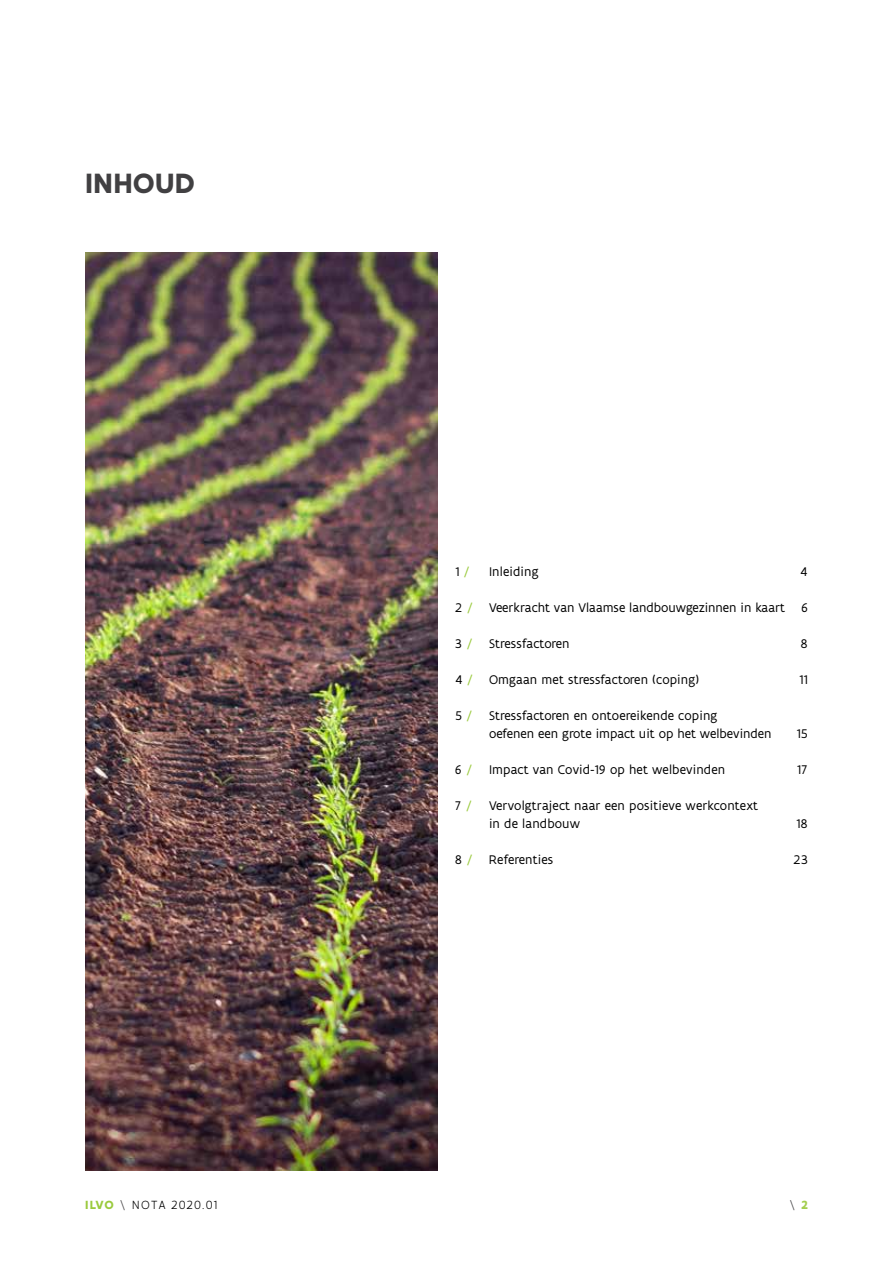
<style>
.page{position:relative;width:893px;height:1263px;background:#fff}
.page>*{position:absolute;margin:0;border:0;box-sizing:border-box;transform-origin:0 0}
.t1{font:700 30px "Flanders Art Sans";letter-spacing:.005em;color:#414042}
.t2{font:13.5px/18px "Flanders Art Sans";letter-spacing:.01em;color:#000}
.t3{font:300 12.75px "Flanders Art Sans";letter-spacing:.09em;color:#000}
.t4{font:300 12.75px "Flanders Art Sans";color:#414042}
.s1{color:#9aca3d}
.s2{font-weight:700;color:#9aca3d}
.s3{color:#414042}
.s4{font-weight:700;color:#a3ce4f}
</style>
<div class="page">
<img style="left:85px;top:252px;width:353px;height:918px">
<h1 class="t1" style="left:85px;top:164px;width:111px">INHOUD</h1>
<p class="t2" style="left:455px;top:563px;width:16px">1 <span class="s1">/</span></p>
<p class="t2" style="left:489px;top:563px;width:51px">Inleiding</p>
<p class="t2" style="left:800px;top:563px;width:9px">4</p>
<p class="t2" style="left:455px;top:599px;width:354px">2 <span class="s1">/</span> Veerkracht van Vlaamse landbouwgezinnen in kaart 6</p>
<p class="t2" style="left:455px;top:635px;width:116px">3 <span class="s1">/</span> Stressfactoren</p>
<p class="t2" style="left:801px;top:635px;width:9px">8</p>
<p class="t2" style="left:455px;top:671px;width:246px">4 <span class="s1">/</span> Omgaan met stressfactoren (coping)</p>
<p class="t2" style="left:799px;top:671px;width:10px">11</p>
<p class="t2" style="left:489px;top:707px;width:284px;text-indent:-34px">5 <span class="s1">/</span> Stressfactoren en ontoereikende coping<br>oefenen een grote impact uit op het welbevinden</p>
<p class="t2" style="left:796px;top:725px;width:13px">15</p>
<p class="t2" style="left:455px;top:761px;width:272px">6 <span class="s1">/</span> Impact van Covid-19 op het welbevinden</p>
<p class="t2" style="left:797px;top:761px;width:13px">17</p>
<p class="t2" style="left:489px;top:797px;width:271px;text-indent:-34px">7 <span class="s1">/</span> Vervolgtraject naar een positieve werkcontext in de landbouw</p>
<p class="t2" style="left:796px;top:815px;width:13px">18</p>
<p class="t2" style="left:455px;top:851px;width:100px">8 <span class="s1">/</span> Referenties</p>
<p class="t2" style="left:793px;top:851px;width:16px">23</p>
<p class="t3" style="left:85px;top:1197px;width:134px"><span class="s2">ILVO</span> <span class="s3">\</span> NOTA 2020.01</p>
<p class="t4" style="left:789px;top:1197px;width:20px">\ <span class="s4">2</span></p>
</div>
